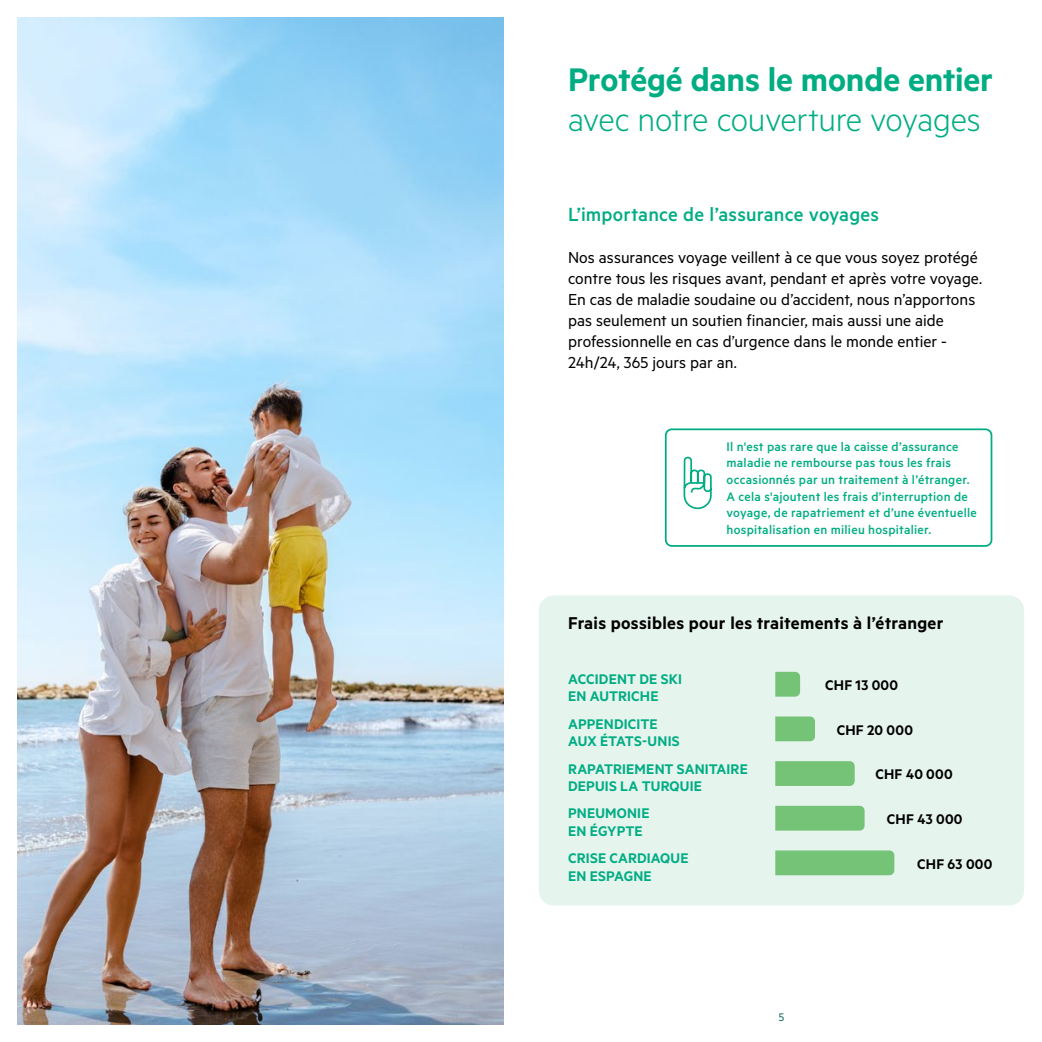
<style>
.page{position:relative;width:1042px;height:1042px;background:#fff}
.page>*{position:absolute;margin:0;border:0;box-sizing:border-box;transform-origin:0 0}
.t1{font:300 36.75px "Metric Alt";letter-spacing:-.01em;color:#00ad83}
.t2{font:600 36.75px "Metric Alt";letter-spacing:-.005em;color:#00ad83}
.t3{font:500 21.35px "Metric Alt";letter-spacing:.01em;color:#00ad83}
.t4{font:600 19.25px "Metric Alt";letter-spacing:.015em;color:#000}
.t5{font:17.85px/21px "Metric Alt";color:#000}
.t6{font:600 15.75px/17.5px "Metric Alt";letter-spacing:.01em;color:#00ad83}
.t7{font:600 15.75px "Metric Alt";letter-spacing:.015em;color:#000}
.t8{font:500 14px/16.6px "Metric Alt";letter-spacing:.02em;color:#00ad83}
.t9{font:12.25px "Metric Alt";color:#006155}
</style>
<div class="page">
<img style="left:18px;top:18px;width:485px;height:1006px">
<div style="left:665px;top:428px;width:327px;height:119px;border:2px solid #00ad83;border-radius:6px"></div>
<svg style="left:683px;top:456px;width:29px;height:54px"></svg>
<div style="left:539px;top:595px;width:485px;height:310px;background:#e6f4ee;border-radius:15px"></div>
<svg style="left:775px;top:672px;width:25px;height:24px"></svg>
<svg style="left:775px;top:716px;width:40px;height:25px"></svg>
<div style="left:775px;top:761px;width:79px;height:25px;background:#74c377"></div>
<div style="left:775px;top:806px;width:89px;height:24px;background:#74c377"></div>
<div style="left:775px;top:850px;width:119px;height:25px;background:#74c377"></div>
<h1 class="t2" style="left:568px;top:58px;width:426px">Protégé dans le monde entier</h1>
<h1 class="t1" style="left:568px;top:98px;width:414px">avec notre couverture voyages</h1>
<p class="t3" style="left:568px;top:202px;width:312px">L’importance de l’assurance voyages</p>
<p class="t5" style="left:568px;top:247px;width:415px">Nos assurances voyage veillent à ce que vous soyez protégé contre tous les risques avant, pendant et après votre voyage.<br>En cas de maladie soudaine ou d’accident, nous n’apportons pas seulement un soutien financier, mais aussi une aide professionnelle en cas d’urgence dans le monde entier - 24h/24, 365 jours par an.</p>
<p class="t8" style="left:726px;top:437px;width:252px">Il n'est pas rare que la caisse d’assurance maladie ne rembourse pas tous les frais occasionnés par un traitement à l’étranger.<br>A cela s'ajoutent les frais d’interruption de voyage, de rapatriement et d’une éventuelle hospitalisation en milieu hospitalier.</p>
<p class="t4" style="left:568px;top:611px;width:377px">Frais possibles pour les traitements à l’étranger</p>
<p class="t6" style="left:568px;top:669px;width:115px">ACCIDENT DE SKI<br>EN AUTRICHE</p>
<p class="t6" style="left:568px;top:714px;width:113px">APPENDICITE<br>AUX ÉTATS-UNIS</p>
<p class="t6" style="left:568px;top:759px;width:181px">RAPATRIEMENT SANITAIRE<br>DEPUIS LA TURQUIE</p>
<p class="t6" style="left:568px;top:804px;width:83px">PNEUMONIE<br>EN ÉGYPTE</p>
<p class="t6" style="left:568px;top:849px;width:122px">CRISE CARDIAQUE<br>EN ESPAGNE</p>
<p class="t7" style="left:917px;top:854px;width:77px">CHF 63 000</p>
<p class="t7" style="left:825px;top:676px;width:74px">CHF 13 000</p>
<p class="t7" style="left:837px;top:720px;width:78px">CHF 20 000</p>
<p class="t7" style="left:875px;top:765px;width:79px">CHF 40 000</p>
<p class="t7" style="left:887px;top:810px;width:77px">CHF 43 000</p>
<p class="t9" style="left:779px;top:1010px;width:7px">5</p>
</div>
